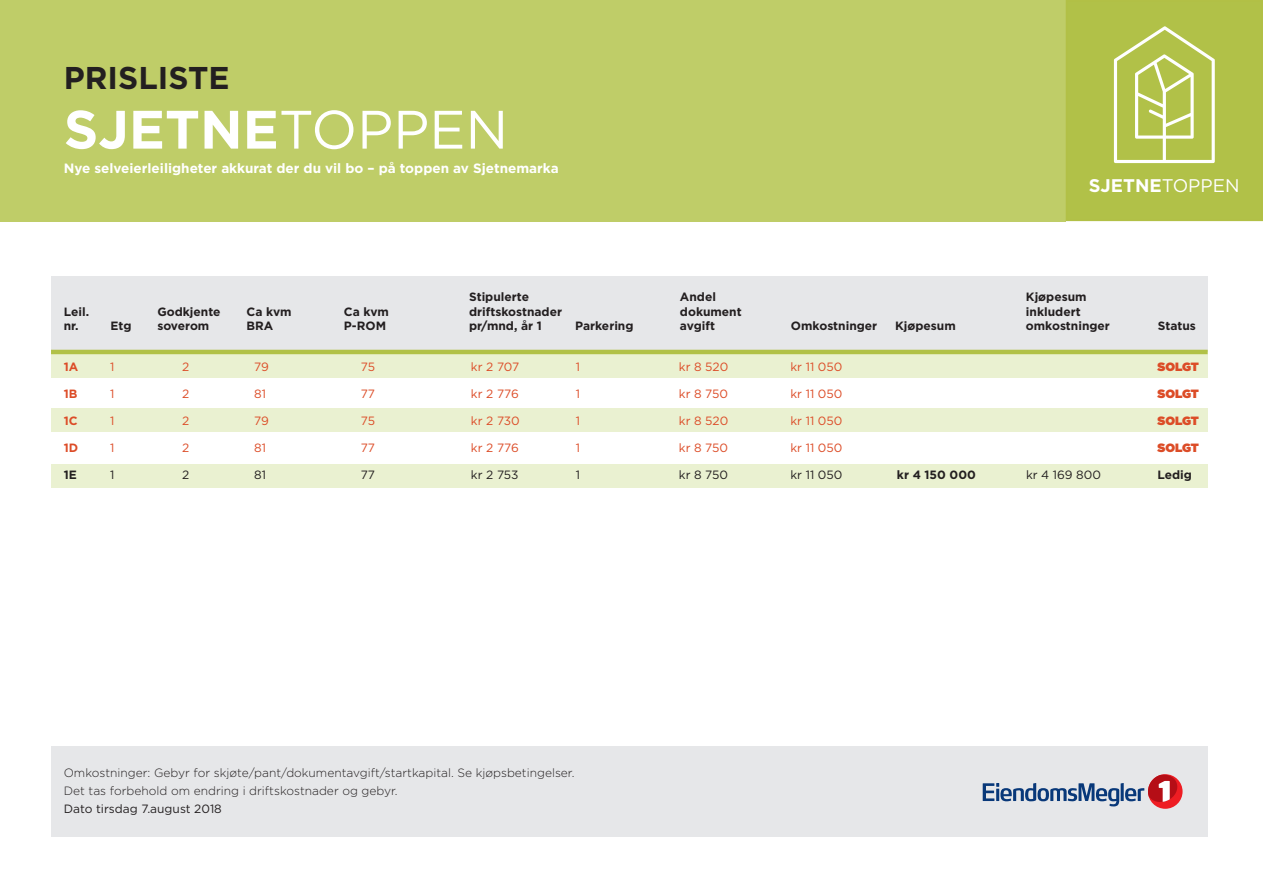
<style>
.page{position:relative;width:1263px;height:893px;background:#fff}
.page>*{position:absolute;margin:0;border:0;box-sizing:border-box;transform-origin:0 0}
.t1{font:700 54px "Gotham";color:#fff}
.t2{font:700 31.5px "Gotham";color:#231f20}
.t3{font:700 18.3px "Gotham";color:#fff}
.t4{font:700 13.5px "Gotham";color:#fff}
.t5{font:700 12px/14.4px "Gotham";color:#231f20}
.t6{font:300 12px/18px "Gotham";color:#231f20}
.t7{font:12px "Gotham";color:#dc4c27}
.t8{font:12px "Gotham";color:#231f20}
.t9{font:900 12px "Gotham";letter-spacing:-.005em;color:#dc4c27}
.t10{font:700 12px "Gotham";color:#dc4c27}
.s1{font-weight:400}
</style>
<div class="page">
<div style="left:51px;top:276px;width:1157px;height:76px;background:#e6e7e9"></div>
<div style="left:51px;top:746px;width:1157px;height:91px;background:#e6e7e9"></div>
<div style="left:51px;top:465px;width:1157px;height:23px;background:#eaf1d1"></div>
<div style="left:51px;top:408px;width:1157px;height:24px;background:#eaf1d1"></div>
<div style="left:51px;top:354px;width:1157px;height:24px;background:#eaf1d1"></div>
<div style="left:0;top:0;width:1066px;height:221px;background:#bfcd68"></div>
<div style="left:1148px;top:774px;width:34px;height:35px;background:#ee1d23;border-radius:50%"></div>
<svg style="left:983px;top:774px;width:196px;height:32px"></svg>
<div style="left:1066px;top:1px;width:196px;height:219px;background:#b1c148"></div>
<svg style="left:1114px;top:26px;width:101px;height:137px"></svg>
<div style="left:1066px;top:0;width:197px;height:221px;border:2px solid #b2c046"></div>
<hr style="left:51px;top:350px;width:1157px;height:4px;background:#b1c147">
<h2 class="t2" style="left:64px;top:57px;width:167px">PRISLISTE</h2>
<h1 class="t1" style="left:64px;top:94px;width:446px">SJETNE<span class="s1">TOPPEN</span></h1>
<p class="t4" style="left:64px;top:159px;width:496px">Nye selveierleiligheter akkurat der du vil bo – på toppen av Sjetnemarka</p>
<p class="t5" style="left:64px;top:304px;width:27px">Leil. nr.</p>
<p class="t5" style="left:111px;top:318px;width:22px">Etg</p>
<p class="t5" style="left:157px;top:304px;width:65px">Godkjente soverom</p>
<p class="t5" style="left:247px;top:304px;width:47px">Ca kvm<br>BRA</p>
<p class="t5" style="left:344px;top:304px;width:47px">Ca kvm<br>P-ROM</p>
<p class="t5" style="left:469px;top:290px;width:95px">Stipulerte driftskostnader pr/mnd, år 1</p>
<p class="t5" style="left:575px;top:318px;width:60px">Parkering</p>
<p class="t5" style="left:680px;top:290px;width:63px">Andel dokument avgift</p>
<p class="t5" style="left:791px;top:318px;width:88px">Omkostninger</p>
<p class="t5" style="left:895px;top:318px;width:62px">Kjøpesum</p>
<h3 class="t3" style="left:1089px;top:174px;width:152px">SJETNE<span class="s1">TOPPEN</span></h3>
<p class="t5" style="left:1026px;top:290px;width:86px">Kjøpesum inkludert omkostninger</p>
<p class="t5" style="left:1158px;top:318px;width:40px">Status</p>
<p class="t10" style="left:64px;top:359px;width:16px">1A</p>
<p class="t7" style="left:110px;top:359px;width:6px">1</p>
<p class="t7" style="left:182px;top:359px;width:9px">2</p>
<p class="t7" style="left:254px;top:359px;width:16px">79</p>
<p class="t7" style="left:361px;top:359px;width:16px">75</p>
<p class="t7" style="left:471px;top:359px;width:50px">kr 2 707</p>
<p class="t7" style="left:576px;top:359px;width:6px">1</p>
<p class="t7" style="left:679px;top:359px;width:51px">kr 8 520</p>
<p class="t7" style="left:790px;top:359px;width:53px">kr 11 050</p>
<p class="t9" style="left:1157px;top:358px;width:43px">SOLGT</p>
<p class="t10" style="left:64px;top:386px;width:15px">1B</p>
<p class="t7" style="left:110px;top:386px;width:6px">1</p>
<p class="t7" style="left:182px;top:386px;width:9px">2</p>
<p class="t7" style="left:254px;top:386px;width:13px">81</p>
<p class="t7" style="left:361px;top:386px;width:16px">77</p>
<p class="t7" style="left:471px;top:386px;width:49px">kr 2 776</p>
<p class="t7" style="left:576px;top:386px;width:6px">1</p>
<p class="t7" style="left:679px;top:386px;width:51px">kr 8 750</p>
<p class="t7" style="left:790px;top:386px;width:53px">kr 11 050</p>
<p class="t9" style="left:1157px;top:385px;width:43px">SOLGT</p>
<p class="t10" style="left:64px;top:413px;width:15px">1C</p>
<p class="t7" style="left:110px;top:413px;width:6px">1</p>
<p class="t7" style="left:182px;top:413px;width:9px">2</p>
<p class="t7" style="left:254px;top:413px;width:16px">79</p>
<p class="t7" style="left:361px;top:413px;width:16px">75</p>
<p class="t7" style="left:471px;top:413px;width:50px">kr 2 730</p>
<p class="t7" style="left:576px;top:413px;width:6px">1</p>
<p class="t7" style="left:679px;top:413px;width:51px">kr 8 520</p>
<p class="t7" style="left:790px;top:413px;width:53px">kr 11 050</p>
<p class="t9" style="left:1157px;top:412px;width:43px">SOLGT</p>
<p class="t10" style="left:64px;top:440px;width:16px">1D</p>
<p class="t7" style="left:110px;top:440px;width:6px">1</p>
<p class="t7" style="left:182px;top:440px;width:9px">2</p>
<p class="t7" style="left:254px;top:440px;width:13px">81</p>
<p class="t7" style="left:361px;top:440px;width:16px">77</p>
<p class="t7" style="left:471px;top:440px;width:49px">kr 2 776</p>
<p class="t7" style="left:576px;top:440px;width:6px">1</p>
<p class="t7" style="left:679px;top:440px;width:51px">kr 8 750</p>
<p class="t7" style="left:790px;top:440px;width:53px">kr 11 050</p>
<p class="t9" style="left:1157px;top:439px;width:43px">SOLGT</p>
<p class="t5" style="left:64px;top:468px;width:15px">1E</p>
<p class="t8" style="left:110px;top:467px;width:6px">1</p>
<p class="t8" style="left:182px;top:467px;width:9px">2</p>
<p class="t8" style="left:254px;top:467px;width:13px">81</p>
<p class="t8" style="left:361px;top:467px;width:16px">77</p>
<p class="t8" style="left:471px;top:467px;width:49px">kr 2 753</p>
<p class="t8" style="left:576px;top:467px;width:6px">1</p>
<p class="t8" style="left:679px;top:467px;width:51px">kr 8 750</p>
<p class="t8" style="left:790px;top:467px;width:53px">kr 11 050</p>
<p class="t5" style="left:897px;top:468px;width:80px">kr 4 150 000</p>
<p class="t8" style="left:1026px;top:467px;width:76px">kr 4 169 800</p>
<p class="t5" style="left:1157px;top:468px;width:36px">Ledig</p>
<p class="t6" style="left:64px;top:764px;width:512px">Omkostninger: Gebyr for skjøte/pant/dokumentavgift/startkapital. Se kjøpsbetingelser.<br>Det tas forbehold om endring i driftskostnader og gebyr.</p>
<p class="t8" style="left:64px;top:801px;width:160px">Dato tirsdag 7.august 2018</p>
</div>
